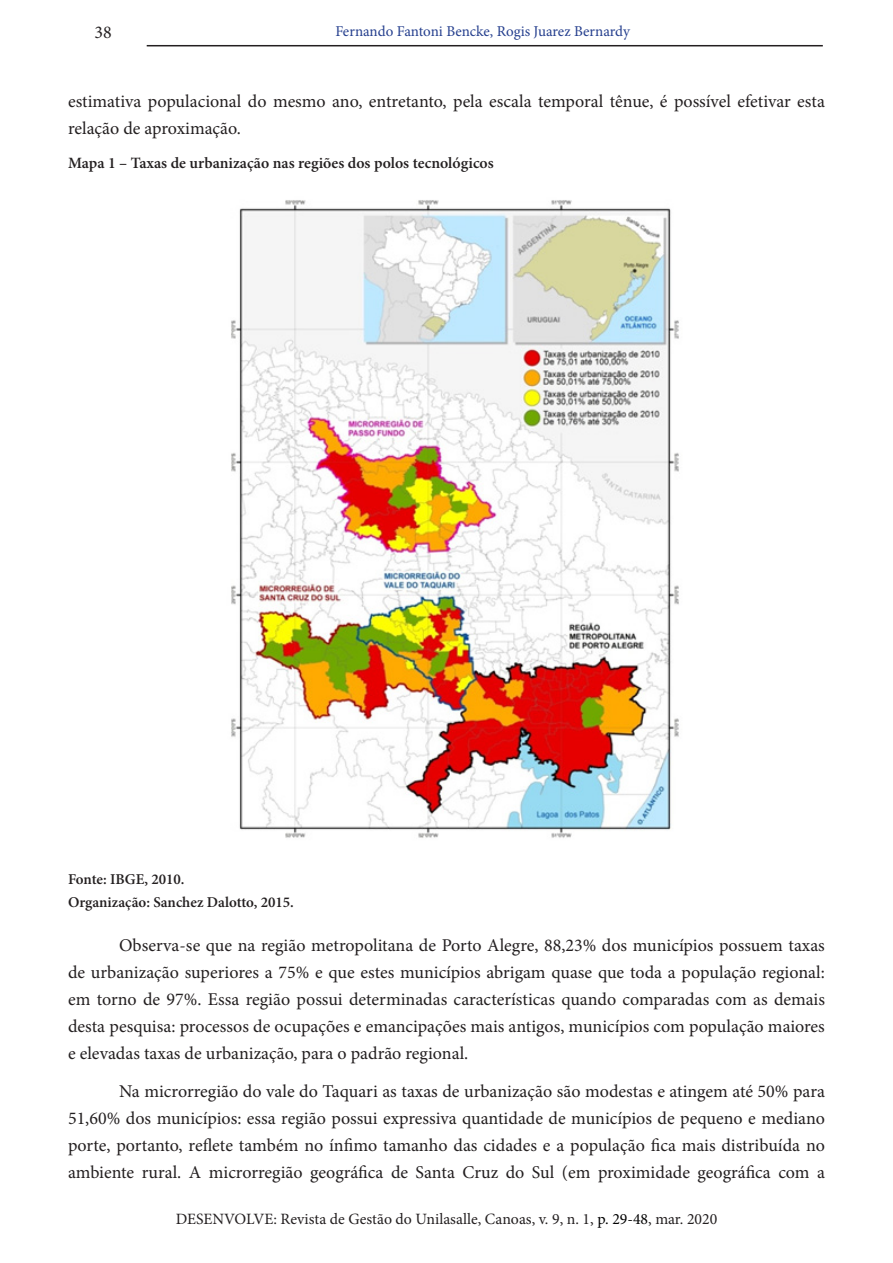
<style>
.page{position:relative;width:893px;height:1263px;background:#fff}
.page>*{position:absolute;margin:0;border:0;box-sizing:border-box;transform-origin:0 0}
.Corpo_do_texto{font:18px/27px "Minion Pro";color:#231f20;text-align:justify}
.t1{font:15.75px "Minion Pro";color:#231f20}
.Tabela_Quadro_Imagem{font:600 15.75px "Minion Pro";color:#231f20}
.Tabela_Quadro_Imagem-2{font:600 15px "Minion Pro";color:#231f20}
.t2{font:15px "Minion Pro";letter-spacing:-.005em;color:#253f8e}
.s1{color:#000}
</style>
<div class="page">
<hr style="left:147px;top:45px;width:676px;height:1px;background:#231f20">
<img style="left:231px;top:200px;width:448px;height:638px">
<p class="Corpo_do_texto" style="left:94px;top:18px;width:19px">38</p>
<p class="t2" style="left:335px;top:22px;width:296px">Fernando Fantoni Bencke, Rogis Juarez Bernardy</p>
<p class="Corpo_do_texto" style="left:68px;top:87px;width:758px">estimativa populacional do mesmo ano, entretanto, pela escala temporal tênue, é possível efetivar esta relação de aproximação.</p>
<p class="Tabela_Quadro_Imagem" style="left:68px;top:152px;width:427px">Mapa 1 – Taxas de urbanização nas regiões dos polos tecnológicos</p>
<p class="Tabela_Quadro_Imagem-2" style="left:68px;top:868px;width:118px">Fonte: IBGE, 2010.</p>
<p class="Tabela_Quadro_Imagem-2" style="left:68px;top:892px;width:227px">Organização: Sanchez Dalotto, 2015.</p>
<p class="Corpo_do_texto" style="left:68px;top:932px;width:758px;text-indent:51px">Observa-se que na região metropolitana de Porto Alegre, 88,23% dos municípios possuem taxas de urbanização superiores a 75% e que estes municípios abrigam quase que toda a população regional: em torno de 97%. Essa região possui determinadas características quando comparadas com as demais desta pesquisa: processos de ocupações e emancipações mais antigos, municípios com população maiores e elevadas taxas de urbanização, para o padrão regional.</p>
<p class="Corpo_do_texto" style="left:68px;top:1077px;width:758px;text-indent:51px">Na microrregião do vale do Taquari as taxas de urbanização são modestas e atingem até 50% para 51,60% dos municípios: essa região possui expressiva quantidade de municípios de pequeno e mediano porte, portanto, reflete também no ínfimo tamanho das cidades e a população fica mais distribuída no ambiente rural. A microrregião geográfica de Santa Cruz do Sul (em proximidade geográfica com a</p>
<p class="t1" style="left:176px;top:1209px;width:543px">DESENVOLVE: Revista de Gestão do Unilasalle, Canoas, v. 9, n. 1, <span class="s1">p. 29-48</span>, mar. 2020</p>
</div>
